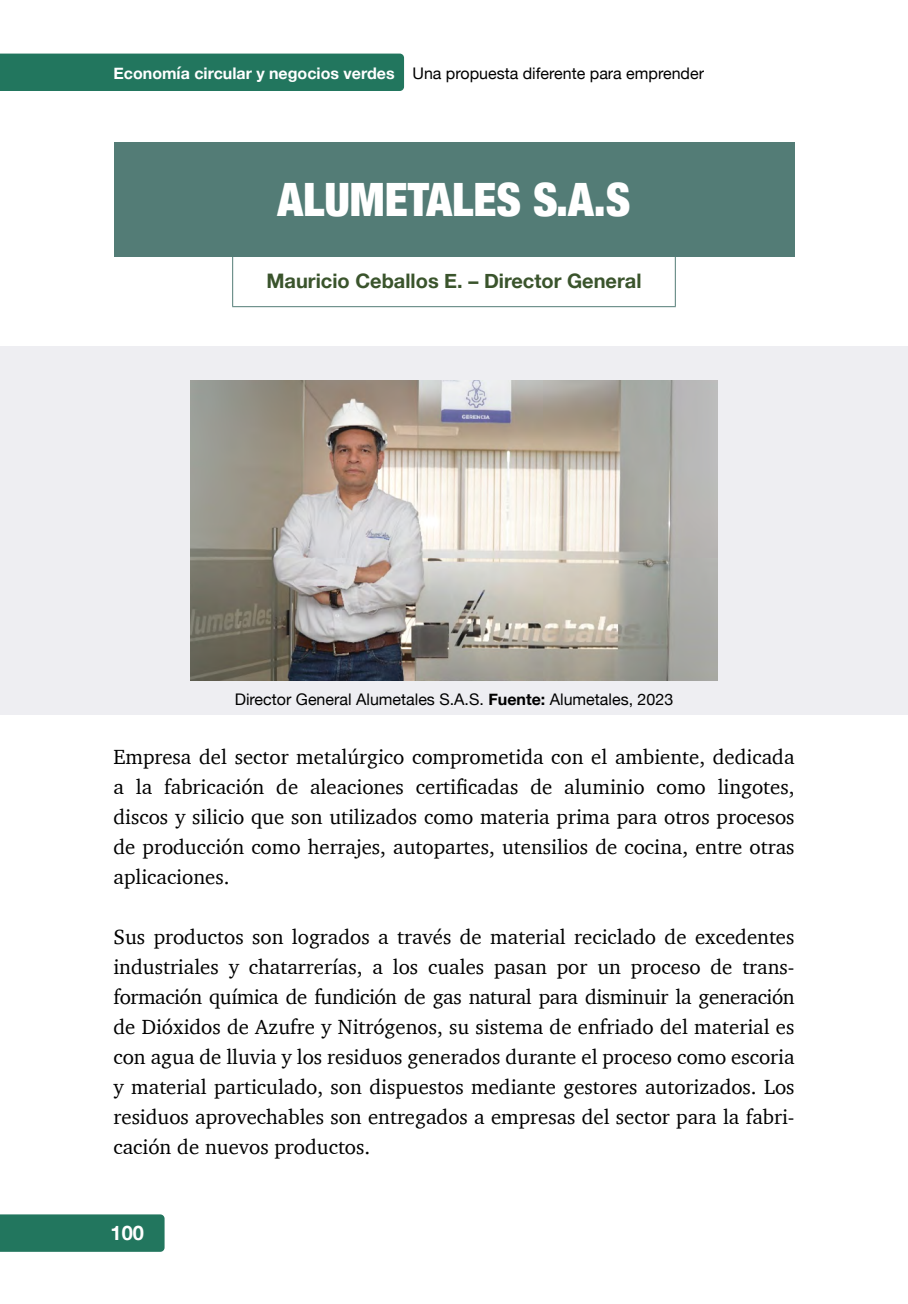
<style>
.page{position:relative;width:908px;height:1304px;background:#fff}
.page>*{position:absolute;margin:0;border:0;box-sizing:border-box;transform-origin:0 0}
.t1{font:900 condensed 46px "Helvetica Neue";color:#fff}
.t2{font:21px/30px "Charter";color:#000;text-align:justify}
.t3{font:700 20px "Helvetica Neue";color:#3a542c}
.t4{font:700 20px "Helvetica Neue";color:#fff}
.t5{font:16px "Helvetica Neue";color:#000}
.s1{font-weight:700;color:#fff}
.s2{font-weight:700}
</style>
<div class="page">
<div style="left:0;top:346px;width:907px;height:368px;background:#eeeef2"></div>
<div style="left:113px;top:142px;width:681px;height:114px;background:#537c76"></div>
<hr style="left:232px;top:256px;width:1px;height:50px;background:#537c76">
<hr style="left:674px;top:256px;width:1px;height:50px;background:#537c76">
<hr style="left:232px;top:306px;width:443px;height:1px;background:#537c76">
<img style="left:190px;top:381px;width:527px;height:299px">
<div style="left:0;top:1214px;width:164px;height:38px;background:#22765e"></div>
<div style="left:0;top:54px;width:404px;height:37px;background:#22765e"></div>
<p class="t5" style="left:113px;top:61px;width:591px"><span class="s1">Economía circular y negocios verdes</span> Una propuesta diferente para emprender</p>
<h1 class="t1" style="left:277px;top:161px;width:354px">ALUMETALES S.A.S</h1>
<p class="t3" style="left:266px;top:266px;width:376px">Mauricio Ceballos E. – Director General</p>
<p class="t5" style="left:235px;top:688px;width:440px">Director General Alumetales S.A.S. <span class="s2">Fuente:</span> Alumetales, 2023</p>
<p class="t2" style="left:113px;top:742px;width:682px">Empresa del sector metalúrgico comprometida con el ambiente, dedicada a la fabricación de aleaciones certificadas de aluminio como lingotes, discos y silicio que son utilizados como materia prima para otros procesos de producción como herrajes, autopartes, utensilios de cocina, entre otras aplicaciones.</p>
<p class="t2" style="left:113px;top:922px;width:682px">Sus productos son logrados a través de material reciclado de excedentes industriales y chatarrerías, a los cuales pasan por un proceso de trans&shy;formación química de fundición de gas natural para disminuir la generación de Dióxidos de Azufre y Nitrógenos, su sistema de enfriado del material es con agua de lluvia y los residuos generados durante el proceso como escoria y material particulado, son dispuestos mediante gestores autorizados. Los residuos aprovechables son entregados a empresas del sector para la fabri&shy;cación de nuevos productos.</p>
<p class="t4" style="left:111px;top:1217px;width:35px">100</p>
</div>
